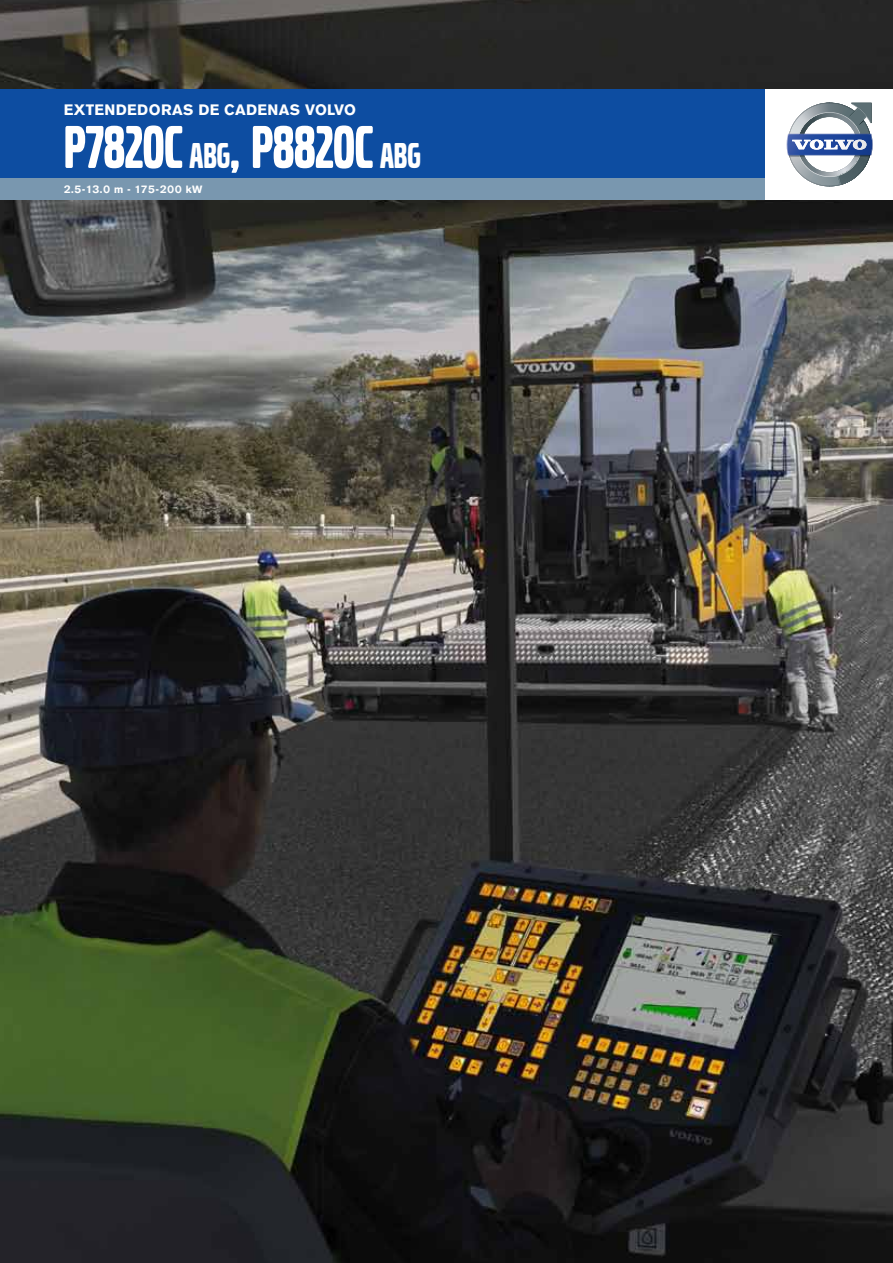
<style>
.page{position:relative;width:893px;height:1263px;background:#fff}
.page>*{position:absolute;margin:0;border:0;box-sizing:border-box;transform-origin:0 0}
.t1{font:63px "Volvo Broad Pro";letter-spacing:-.005em;color:#fff}
.t2{font:700 15px "Volvo Sans Pro";letter-spacing:.025em;color:#fff}
.t3{font:700 10.5px "Volvo Sans Pro";letter-spacing:.05em;color:#fff}
.s1{font-size:37.5px}
</style>
<div class="page">
<img style="left:0;top:0;width:893px;height:1263px">
<div style="left:0;top:89px;width:893px;height:90px;background:#0d4da1"></div>
<div style="left:0;top:179px;width:893px;height:21px;background:#7997af"></div>
<div style="left:765px;top:89px;width:128px;height:111px;background:#fff"></div>
<img style="left:872px;top:138px;width:1px;height:13px">
<svg style="left:787px;top:103px;width:85px;height:83px"></svg>
<p class="t2" style="left:64px;top:101px;width:294px">EXTENDEDORAS DE CADENAS VOLVO</p>
<h1 class="t1" style="left:64px;top:118px;width:358px">P7820c <span class="s1">ABG</span>, P8820c <span class="s1">ABG</span></h1>
<p class="t3" style="left:64px;top:183px;width:140px">2.5-13.0 M - 175-200 KW</p>
</div>
